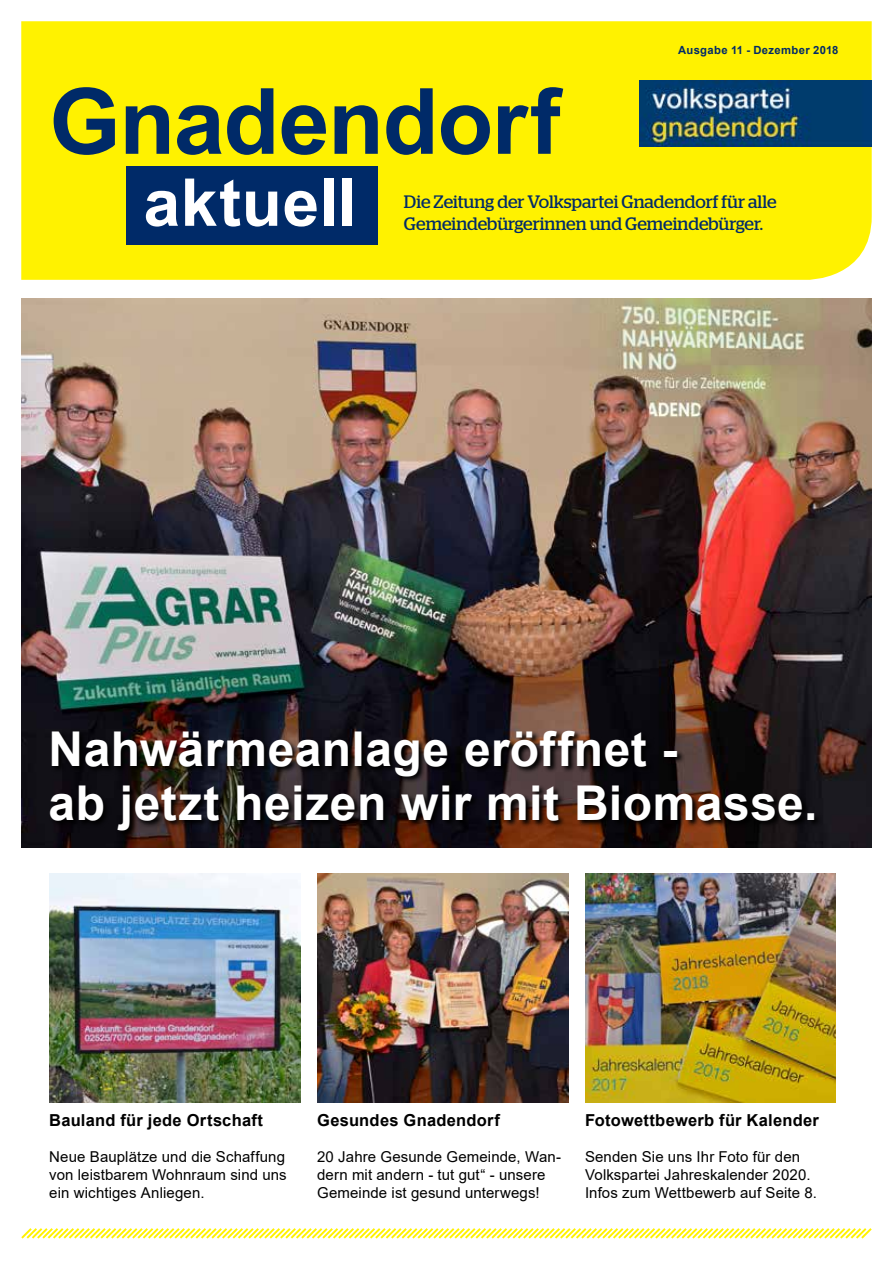
<style>
.page{position:relative;width:893px;height:1263px;background:#fff}
.page>*{position:absolute;margin:0;border:0;box-sizing:border-box;transform-origin:0 0}
.t1{font:700 91.5px "Arial";letter-spacing:-.015em;color:#002a68}
.t2{font:700 66px "Arial";letter-spacing:.01em;color:#fff}
.t3{font:700 48px/54px "Arial";letter-spacing:.01em;color:#fff}
.t4{font:18px/21.6px "Stag";color:#002a68}
.t5{font:700 16.5px "Arial";letter-spacing:.015em;color:#000}
.t6{font:15px/18px "Arial";letter-spacing:.005em;color:#000}
.t7{font:700 11.25px "Arial";letter-spacing:.03em;color:#002a68}
</style>
<div class="page">
<div style="left:21px;top:21px;width:851px;height:259px;background:#fff200"></div>
<img style="left:21px;top:298px;width:851px;height:550px">
<div style="left:126px;top:167px;width:252px;height:78px;background:#002a68"></div>
<img style="left:639px;top:81px;width:233px;height:66px">
<svg style="left:49px;top:730px;width:772px;height:108px;background:#1d1313"></svg>
<svg style="left:21px;top:1228px;width:851px;height:11px"></svg>
<img style="left:49px;top:873px;width:251px;height:229px">
<img style="left:317px;top:873px;width:251px;height:229px">
<img style="left:585px;top:873px;width:251px;height:229px">
<p class="t7" style="left:678px;top:42px;width:162px">Ausgabe 11 - Dezember 2018</p>
<h1 class="t1" style="left:49px;top:57px;width:513px">Gnadendorf</h1>
<h2 class="t2" style="left:144px;top:156px;width:214px">aktuell</h2>
<p class="t4" style="left:404px;top:191px;width:374px">Die Zeitung der Volkspartei Gnadendorf für alle<br>Gemeindebürgerinnen und Gemeindebürger.</p>
<h3 class="t3" style="left:49px;top:722px;width:770px">Nahwärmeanlage eröffnet -<br>ab jetzt heizen wir mit Biomasse.</h3>
<p class="t5" style="left:49px;top:1108px;width:215px">Bauland für jede Ortschaft</p>
<p class="t6" style="left:49px;top:1147px;width:239px">Neue Bauplätze und die Schaffung von leistbarem Wohnraum sind uns ein wichtiges Anliegen.</p>
<p class="t5" style="left:317px;top:1108px;width:184px">Gesundes Gnadendorf</p>
<p class="t6" style="left:317px;top:1147px;width:245px">20 Jahre Gesunde Gemeinde, Wan&shy;dern mit andern - tut gut“ - unsere<br>Gemeinde ist gesund unterwegs!</p>
<p class="t5" style="left:585px;top:1108px;width:235px">Fotowettbewerb für Kalender</p>
<p class="t6" style="left:585px;top:1147px;width:234px">Senden Sie uns Ihr Foto für den<br>Volkspartei Jahreskalender 2020.<br>Infos zum Wettbewerb auf Seite 8.</p>
</div>
